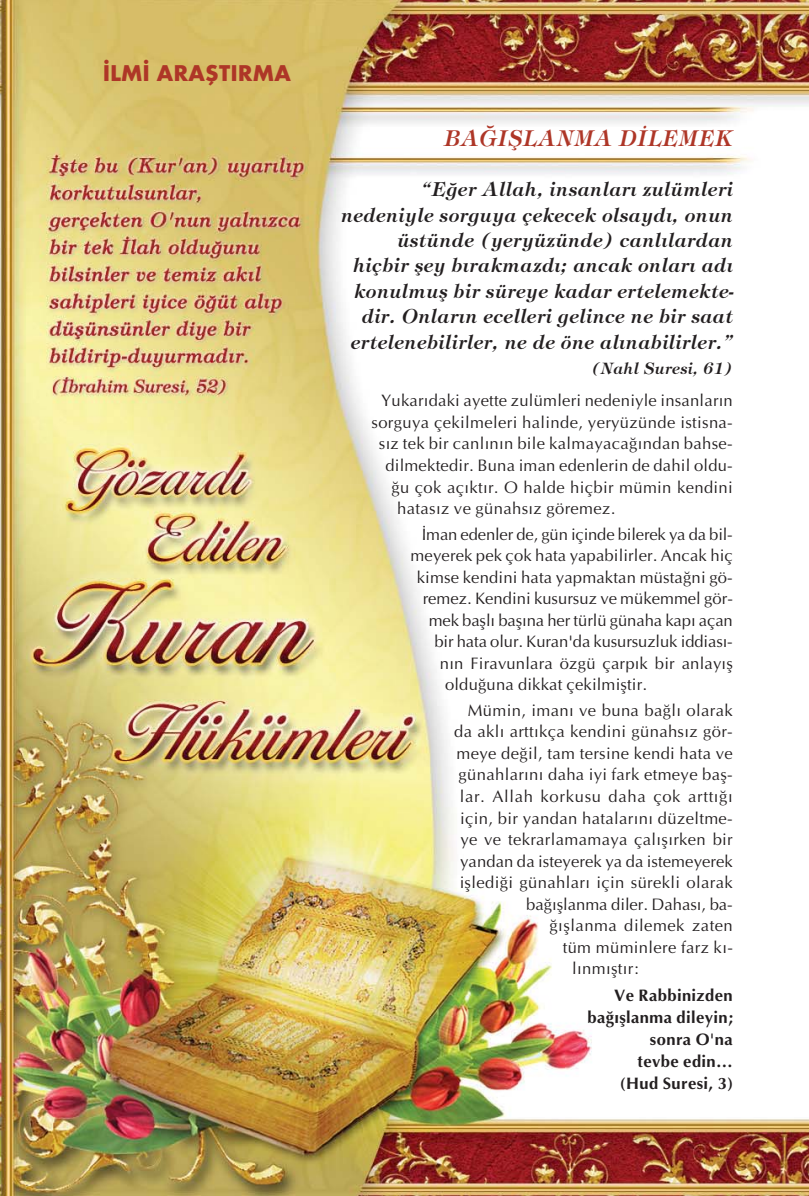
<style>
.page{position:relative;width:809px;height:1196px;background:#fff}
.page>*{position:absolute;margin:0;border:0;box-sizing:border-box;transform-origin:0 0}
.t1{font:21.88px "Tiffany Bold Italic Turk";letter-spacing:.025em;color:#ae3627}
.t2{font:21px "Futura T Bold";letter-spacing:.03em;color:#ae3627}
.t3{font:19.25px/25.4px "Tiffany Bold Italic Turk";letter-spacing:.025em;color:#231f20;text-align:right}
.t4{font:16.62px "Optima Turk";letter-spacing:.015em;color:#231f20}
.t5{font:16.62px "Optima Turk";letter-spacing:-.005em;color:#231f20}
.t6{font:16.62px/21.9px "Optima Turk B";letter-spacing:.02em;color:#231f20;text-align:right}
.t7{font:16.62px "Optima Turk";letter-spacing:-.01em;color:#231f20}
.t8{font:16.62px "Optima Turk";letter-spacing:.04em;color:#231f20}
.t9{font:15.75px "Tiffany Bold Italic Turk";letter-spacing:.025em;color:#231f20}
</style>
<div class="page">
<img style="left:0;top:0;width:808px;height:1195px">
<p class="t2" style="left:103px;top:64px;width:189px">‹LM‹ ARAfiTIRMA</p>
<h1 class="t1" style="left:444px;top:129px;width:290px">BA⁄IfiLANMA D‹LEMEK</h1>
<p class="t3" style="left:341px;top:178px;width:394px">“E¤er Allah, insanlar› zulümleri nedeniyle sorguya çekecek olsayd›, onun üstünde (yeryüzünde) canl›lardan hiçbir fley b›rakmazd›; ancak onlar› ad› konulmufl bir süreye kadar ertelemekte&shy;dir. Onlar›n ecelleri gelince ne bir saat ertelenebilirler, ne de öne al›nabilirler.”</p>
<p class="t9" style="left:591px;top:362px;width:143px">(Nahl Suresi, 61)</p>
<p class="t4" style="left:381px;top:392px;width:353px">Yukar›daki ayette zulümleri nedeniyle insanlar›n</p>
<p class="t4" style="left:371px;top:414px;width:363px">sorguya çekilmeleri halinde, yeryüzünde istisna-</p>
<p class="t4" style="left:379px;top:435px;width:355px">s›z tek bir canl›n›n bile kalmayaca¤›ndan bahse-</p>
<p class="t4" style="left:385px;top:457px;width:349px">dilmektedir. Buna iman edenlerin de dahil oldu-</p>
<p class="t4" style="left:391px;top:478px;width:343px">¤u çok aç›kt›r. O halde hiçbir mümin kendini</p>
<p class="t4" style="left:397px;top:500px;width:220px">hatas›z ve günahs›z göremez.</p>
<p class="t7" style="left:422px;top:525px;width:312px">‹man edenler de, gün içinde bilerek ya da bil-</p>
<p class="t4" style="left:410px;top:547px;width:324px">meyerek pek çok hata yapabilirler. Ancak hiç</p>
<p class="t4" style="left:416px;top:568px;width:317px">kimse kendini hata yapmaktan müsta¤ni gö-</p>
<p class="t4" style="left:422px;top:590px;width:311px">remez. Kendini kusursuz ve mükemmel gör-</p>
<p class="t5" style="left:428px;top:611px;width:305px">mek bafll› bafl›na her türlü günaha kap› açan</p>
<p class="t5" style="left:434px;top:633px;width:300px">bir hata olur. Kuran'da kusursuzluk iddias›-</p>
<p class="t4" style="left:440px;top:655px;width:294px">n›n Firavunlara özgü çarp›k bir anlay›fl</p>
<p class="t4" style="left:445px;top:676px;width:203px">oldu¤una dikkat çekilmifltir.</p>
<p class="t4" style="left:468px;top:702px;width:266px">Mümin, iman› ve buna ba¤l› olarak</p>
<p class="t4" style="left:454px;top:723px;width:280px">da akl› artt›kça kendini günahs›z gör-</p>
<p class="t4" style="left:456px;top:745px;width:278px">meye de¤il, tam tersine kendi hata ve</p>
<p class="t4" style="left:458px;top:766px;width:276px">günahlar›n› daha iyi fark etmeye bafl-</p>
<p class="t8" style="left:459px;top:788px;width:274px">lar. Allah korkusu daha çok artt›¤›</p>
<p class="t4" style="left:460px;top:809px;width:274px">için, bir yandan hatalar›n› düzeltme-</p>
<p class="t4" style="left:460px;top:831px;width:274px">ye ve tekrarlamamaya çal›fl›rken bir</p>
<p class="t4" style="left:460px;top:852px;width:274px">yandan da isteyerek ya da istemeyerek</p>
<p class="t4" style="left:459px;top:874px;width:275px">iflledi¤i günahlar› için sürekli olarak</p>
<p class="t4" style="left:526px;top:895px;width:208px">ba¤›fllanma diler. Dahas›, ba-</p>
<p class="t4" style="left:549px;top:917px;width:185px">¤›fllanma dilemek zaten</p>
<p class="t4" style="left:562px;top:938px;width:172px">tüm müminlere farz k›-</p>
<p class="t4" style="left:572px;top:960px;width:68px">l›nm›flt›r:</p>
<p class="t6" style="left:587px;top:986px;width:147px">Ve Rabbinizden ba¤›fllanma dileyin; sonra O'na<br>tevbe edin…<br>(Hud Suresi, 3)</p>
</div>
